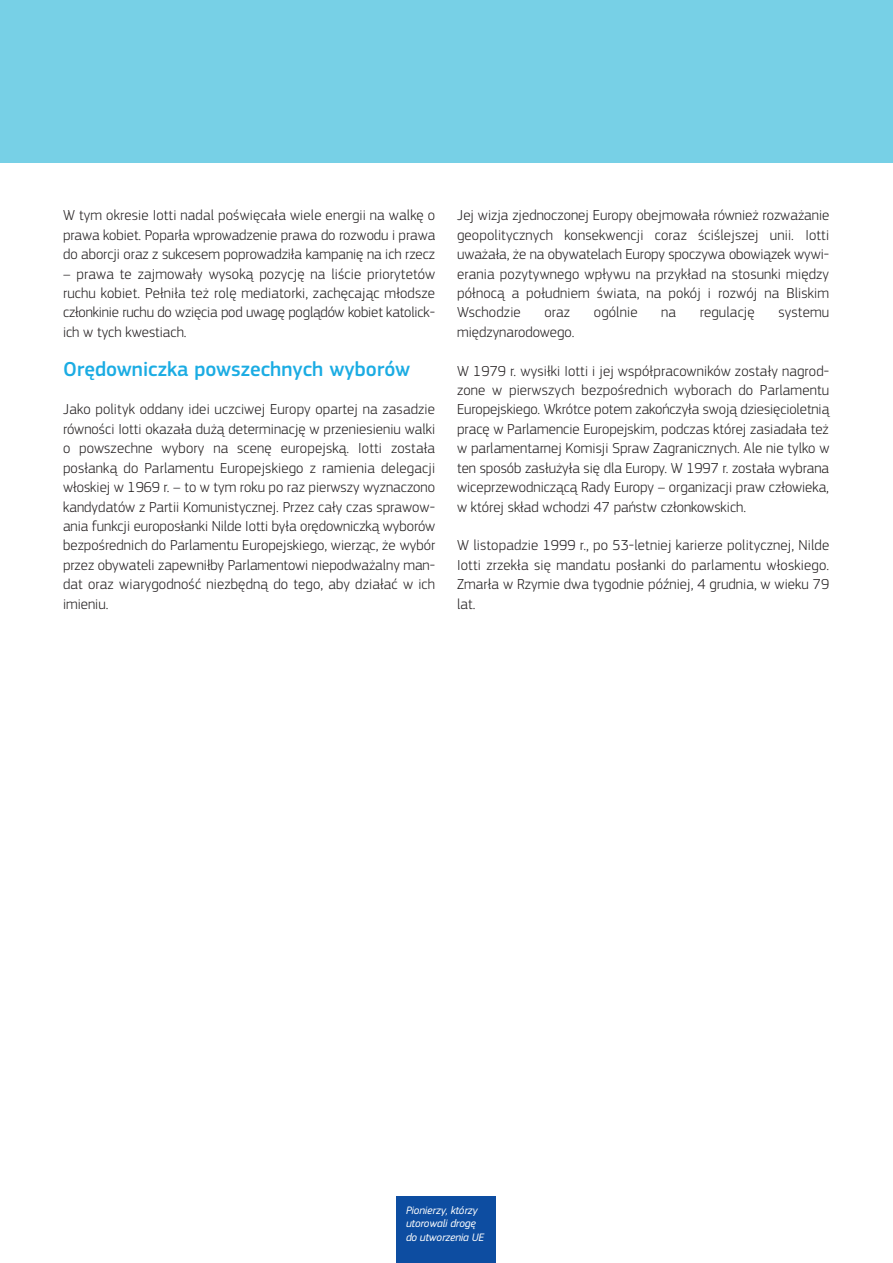
<style>
.page{position:relative;width:893px;height:1263px;background:#fff}
.page>*{position:absolute;margin:0;border:0;box-sizing:border-box;transform-origin:0 0}
.Intertitres{font:500 21px "EC Square Sans Pro";color:#1bace3}
.Body{font:300 15px/19.4px "EC Square Sans Pro";color:#231f20;text-align:justify}
.t1{font:italic 11.25px/13.5px "EC Square Sans Pro";letter-spacing:-.015em;color:#fff}
</style>
<div class="page">
<div style="left:0;top:0;width:893px;height:162px;background:#77d0e6"></div>
<div style="left:397px;top:1197px;width:99px;height:66px;background:#0d4da1"></div>
<p class="Body" style="left:63px;top:206px;width:374px">W tym okresie Iotti nadal poświęcała wiele energii na walkę o prawa kobiet. Poparła wprowadzenie prawa do rozwodu i prawa do aborcji oraz z sukcesem poprowadziła kampanię na ich rzecz</p>
<p class="Body" style="left:63px;top:264px;width:374px">– prawa te zajmowały wysoką pozycję na liście priorytetów ruchu kobiet. Pełniła też rolę mediatorki, zachęcając młodsze członkinie ruchu do wzięcia pod uwagę poglądów kobiet katolick&shy;ich w tych kwestiach.</p>
<p class="Intertitres" style="left:63px;top:356px;width:349px">Orędowniczka powszechnych wyborów</p>
<p class="Body" style="left:63px;top:400px;width:374px">Jako polityk oddany idei uczciwej Europy opartej na zasadzie równości Iotti okazała dużą determinację w przeniesieniu walki o powszechne wybory na scenę europejską. Iotti została posłanką do Parlamentu Europejskiego z ramienia delegacji włoskiej w 1969 r. – to w tym roku po raz pierwszy wyznaczono kandydatów z Partii Komunistycznej. Przez cały czas sprawow&shy;ania funkcji europosłanki Nilde Iotti była orędowniczką wyborów bezpośrednich do Parlamentu Europejskiego, wierząc, że wybór przez obywateli zapewniłby Parlamentowi niepodważalny man&shy;dat oraz wiarygodność niezbędną do tego, aby działać w ich imieniu.</p>
<p class="Body" style="left:457px;top:206px;width:374px">Jej wizja zjednoczonej Europy obejmowała również rozważanie geopolitycznych konsekwencji coraz ściślejszej unii. Iotti uważała, że na obywatelach Europy spoczywa obowiązek wywi&shy;erania pozytywnego wpływu na przykład na stosunki między północą a południem świata, na pokój i rozwój na Bliskim Wschodzie</p>
<p class="Body" style="left:544px;top:303px;width:27px">oraz</p>
<p class="Body" style="left:594px;top:303px;width:45px">ogólnie</p>
<p class="Body" style="left:661px;top:303px;width:16px">na</p>
<p class="Body" style="left:700px;top:303px;width:57px">regulację</p>
<p class="Body" style="left:778px;top:303px;width:52px">systemu</p>
<p class="Body" style="left:457px;top:322px;width:119px">międzynarodowego.</p>
<p class="Body" style="left:457px;top:361px;width:374px">W 1979 r. wysiłki Iotti i jej współpracowników zostały nagrod&shy;zone w pierwszych bezpośrednich wyborach do Parlamentu Europejskiego. Wkrótce potem zakończyła swoją dziesięcioletnią pracę w Parlamencie Europejskim, podczas której zasiadała też w parlamentarnej Komisji Spraw Zagranicznych. Ale nie tylko w ten sposób zasłużyła się dla Europy. W 1997 r. została wybrana wiceprzewodniczącą Rady Europy – organizacji praw człowieka, w której skład wchodzi 47 państw członkowskich.</p>
<p class="Body" style="left:457px;top:536px;width:374px">W listopadzie 1999 r., po 53-letniej karierze politycznej, Nilde Iotti zrzekła się mandatu posłanki do parlamentu włoskiego.<br>Zmarła w Rzymie dwa tygodnie później, 4 grudnia, w wieku 79 lat.</p>
<p class="t1" style="left:406px;top:1203px;width:80px">Pionierzy, którzy utorowali drogę do utworzenia UE</p>
</div>
